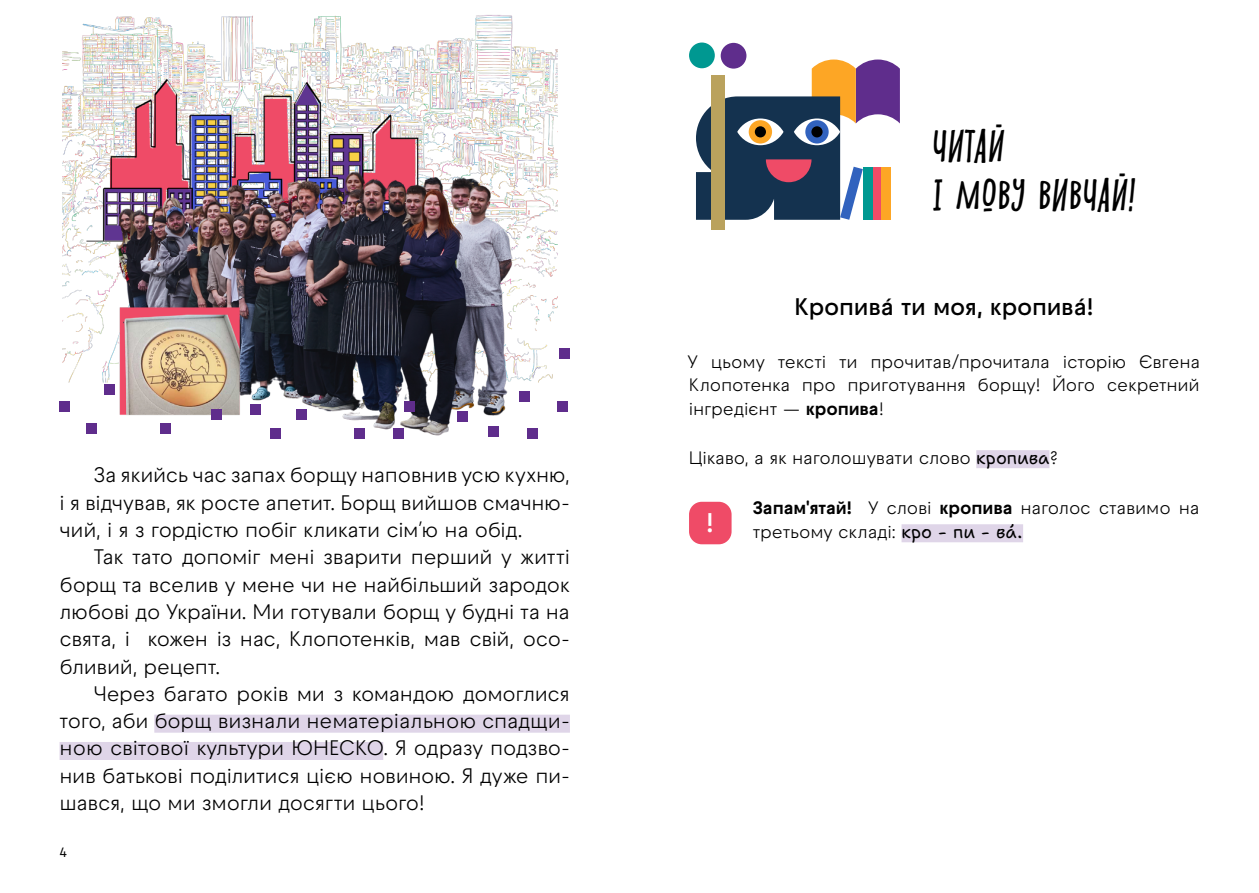
<style>
.page{position:relative;width:1259px;height:893px;background:#fff}
.page>*{position:absolute;margin:0;border:0;box-sizing:border-box;transform-origin:0 0}
.t1{font:italic 39px/48.8px "Shnobel";letter-spacing:-.02em;color:#000}
.t2{font:600 27px "Raptor V3 Premium";color:#fff}
.t3{font:600 24px "Raptor V3 Premium";letter-spacing:-.01em;color:#000}
.t4{font:21px/27.3px "Raptor V3 Premium";letter-spacing:-.02em;color:#000;text-align:justify}
.t5{font:18px/23.4px "Raptor V3 Premium";letter-spacing:-.015em;color:#000;text-align:justify}
.t6{font:500 13.5px "Raptor V3 Premium";color:#000}
.s1{font-weight:700}
.s2{font-family:"Shantell Sans"}
</style>
<div class="page">
<div style="left:154px;top:715px;width:416px;height:18px;background:#dfd5e8"></div>
<div style="left:60px;top:742px;width:323px;height:18px;background:#dfd5e8"></div>
<img style="left:63px;top:15px;width:504px;height:421px">
<div style="left:557px;top:402px;width:11px;height:10px;background:#5f2d8c"></div>
<div style="left:528px;top:429px;width:10px;height:10px;background:#5f2d8c"></div>
<div style="left:488px;top:426px;width:10px;height:10px;background:#5f2d8c"></div>
<div style="left:458px;top:412px;width:10px;height:10px;background:#5f2d8c"></div>
<div style="left:394px;top:429px;width:10px;height:10px;background:#5f2d8c"></div>
<div style="left:404px;top:402px;width:10px;height:10px;background:#5f2d8c"></div>
<div style="left:354px;top:429px;width:10px;height:10px;background:#5f2d8c"></div>
<div style="left:250px;top:404px;width:11px;height:10px;background:#5f2d8c"></div>
<div style="left:297px;top:409px;width:10px;height:10px;background:#5f2d8c"></div>
<div style="left:270px;top:429px;width:10px;height:10px;background:#5f2d8c"></div>
<div style="left:211px;top:409px;width:10px;height:10px;background:#5f2d8c"></div>
<div style="left:105px;top:385px;width:10px;height:10px;background:#5f2d8c"></div>
<div style="left:161px;top:423px;width:10px;height:11px;background:#5f2d8c"></div>
<div style="left:86px;top:423px;width:11px;height:11px;background:#5f2d8c"></div>
<div style="left:60px;top:402px;width:10px;height:10px;background:#5f2d8c"></div>
<div style="left:560px;top:349px;width:10px;height:10px;background:#5f2d8c"></div>
<div style="left:519px;top:392px;width:10px;height:10px;background:#5f2d8c"></div>
<div style="left:976px;top:450px;width:73px;height:18px;background:#dfd5e8"></div>
<div style="left:711px;top:75px;width:13px;height:155px;background:#baa25d"></div>
<div style="left:689px;top:43px;width:26px;height:25px;background:#009891;border-radius:50%"></div>
<div style="left:720px;top:43px;width:26px;height:26px;background:#5f2d8c;border-radius:50%"></div>
<svg style="left:696px;top:60px;width:204px;height:160px"></svg>
<div style="left:881px;top:167px;width:10px;height:53px;background:#fda625"></div>
<div style="left:689px;top:502px;width:42px;height:42px;background:#ef4b67;border-radius:13px"></div>
<div style="left:901px;top:524px;width:122px;height:18px;background:#dfd5e8"></div>
<p class="t4" style="left:60px;top:461px;width:512px;text-indent:34px">За якийсь час запах борщу наповнив усю кухню, і я відчував, як росте апетит. Борщ вийшов смачню&shy;чий, і я з гордістю побіг кликати сім′ю на обід.</p>
<p class="t4" style="left:60px;top:543px;width:512px;text-indent:34px">Так тато допоміг мені зварити перший у житті борщ та вселив у мене чи не найбільший зародок любові до України. Ми готували борщ у будні та на свята, і кожен із нас, Клопотенків, мав свій, осо&shy;бливий, рецепт.</p>
<p class="t4" style="left:60px;top:680px;width:512px;text-indent:34px">Через багато років ми з командою домоглися того, аби борщ визнали нематеріальною спадщи&shy;ною світової культури ЮНЕСКО. Я одразу подзво&shy;нив батькові поділитися цією новиною. Я дуже пи&shy;шався, що ми змогли досягти цього!</p>
<p class="t6" style="left:60px;top:843px;width:9px">4</p>
<h1 class="t1" style="left:931px;top:121px;width:204px">ЧИТАЙ<br>І МОВУ ВИВЧАЙ!</h1>
<p class="t3" style="left:794px;top:289px;width:301px">Кропивá ти моя, кропивá!</p>
<p class="t5" style="left:687px;top:350px;width:514px">У цьому тексті ти прочитав/прочитала історію Євгена Клопотенка про приготування борщу! Його секретний інгредієнт — <span class="s1">кропива</span>!</p>
<p class="t5" style="left:689px;top:446px;width:371px">Цікаво, а як наголошувати слово <span class="s2">кропива</span>?</p>
<p class="t2" style="left:706px;top:503px;width:10px">!</p>
<p class="t5" style="left:753px;top:496px;width:448px"><span class="s1">Запам'ятай!</span> У слові <span class="s1">кропива</span> наголос ставимо на третьому складі: <span class="s2">кро - пи - вá.</span></p>
</div>
